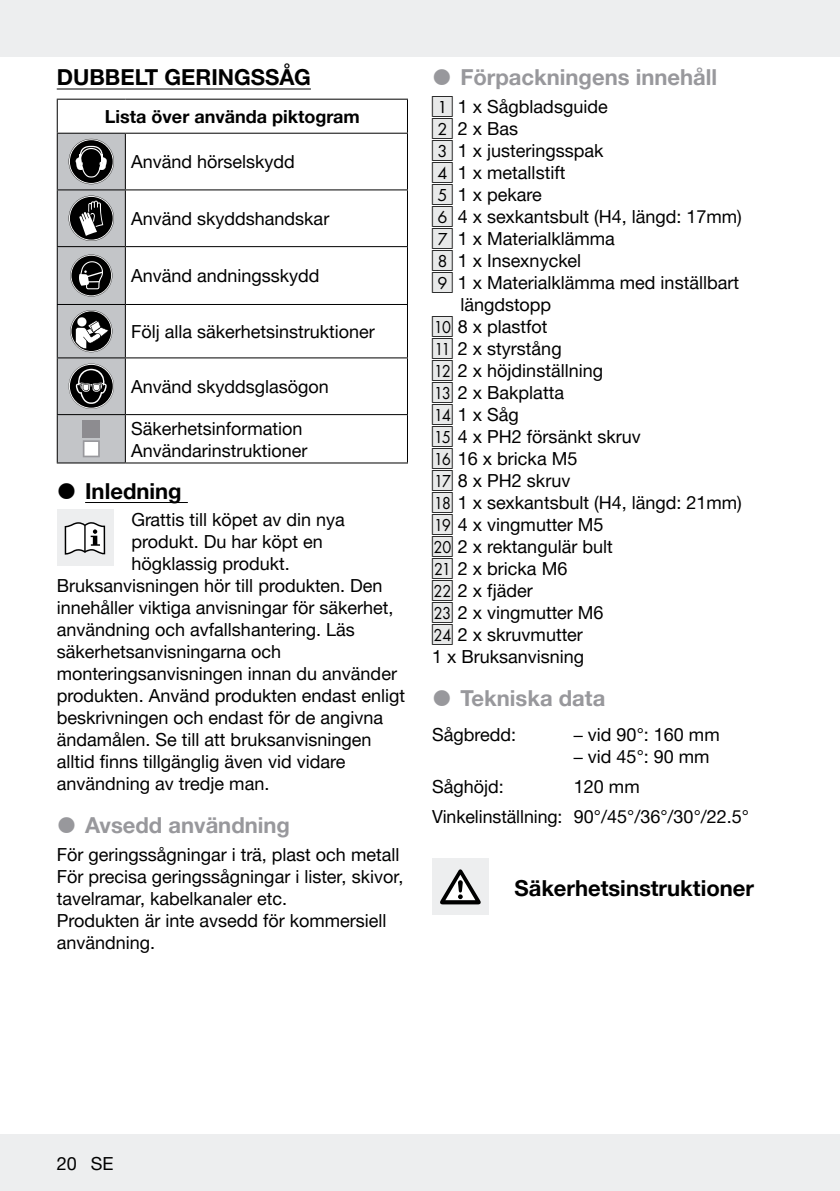
<style>
.page{position:relative;width:840px;height:1191px;background:#fff}
.page>*{position:absolute;margin:0;border:0;box-sizing:border-box;transform-origin:0 0}
.t1{font:700 22px "Helvetica Neue Parkside";color:#98989c}
.t2{font:700 22px "Helvetica Neue Parkside";color:#000}
.t3{font:18px/22px "Helvetica Neue Parkside";color:#000}
.t4{font:700 18px "Helvetica Neue Parkside";color:#000}
.s1{font-family:"IMP Lidl Num Box";font-size:15.8px;color:#e8e9e9}
.s2{font-family:"IMP Lidl Num Box";font-size:15.8px}
.s3{font-family:"Calibri"}
</style>
<div class="page">
<div style="left:0;top:1134px;width:839px;height:57px;background:#edeeef"></div>
<div style="left:0;top:0;width:839px;height:57px;background:#edeeef"></div>
<hr style="left:57px;top:88px;width:254px;height:1px;background:#000">
<hr style="left:85px;top:502px;width:103px;height:1px;background:#000">
<hr style="left:407px;top:100px;width:1px;height:33px;background:#000">
<hr style="left:125px;top:134px;width:1px;height:55px;background:#000">
<hr style="left:125px;top:190px;width:1px;height:56px;background:#000">
<hr style="left:125px;top:247px;width:1px;height:57px;background:#000">
<hr style="left:125px;top:305px;width:1px;height:52px;background:#000">
<hr style="left:125px;top:358px;width:1px;height:56px;background:#000">
<hr style="left:125px;top:415px;width:1px;height:47px;background:#000">
<hr style="left:407px;top:134px;width:1px;height:55px;background:#000">
<hr style="left:407px;top:190px;width:1px;height:56px;background:#000">
<hr style="left:407px;top:247px;width:1px;height:57px;background:#000">
<hr style="left:407px;top:305px;width:1px;height:52px;background:#000">
<hr style="left:407px;top:358px;width:1px;height:56px;background:#000">
<hr style="left:407px;top:415px;width:1px;height:47px;background:#000">
<hr style="left:57px;top:99px;width:68px;height:1px;background:#000">
<hr style="left:125px;top:99px;width:283px;height:1px;background:#000">
<hr style="left:125px;top:133px;width:283px;height:1px;background:#000">
<hr style="left:125px;top:189px;width:283px;height:1px;background:#000">
<hr style="left:125px;top:246px;width:283px;height:1px;background:#000">
<hr style="left:125px;top:304px;width:283px;height:1px;background:#000">
<hr style="left:125px;top:357px;width:283px;height:1px;background:#000">
<hr style="left:125px;top:414px;width:283px;height:1px;background:#000">
<hr style="left:125px;top:462px;width:283px;height:1px;background:#000">
<hr style="left:57px;top:100px;width:1px;height:33px;background:#000">
<svg style="left:57px;top:133px;width:68px;height:330px;background:#929395"></svg>
<div style="left:57px;top:509px;width:56px;height:57px;background:#edeeef"></div>
<svg style="left:65px;top:522px;width:40px;height:32px"></svg>
<div style="left:432px;top:858px;width:56px;height:57px;background:#edeeef"></div>
<svg style="left:440px;top:869px;width:40px;height:35px"></svg>
<p class="t2" style="left:57px;top:65px;width:255px">DUBBELT GERINGSSÅG</p>
<p class="t4" style="left:105px;top:106px;width:256px">Lista över använda piktogram</p>
<p class="t3" style="left:131px;top:151px;width:165px">Använd hörselskydd</p>
<p class="t3" style="left:131px;top:208px;width:200px">Använd skyddshandskar</p>
<p class="t3" style="left:131px;top:265px;width:190px">Använd andningsskydd</p>
<p class="t3" style="left:131px;top:321px;width:245px">Följ alla säkerhetsinstruktioner</p>
<p class="t3" style="left:131px;top:376px;width:199px">Använd skyddsglasögon</p>
<p class="t3" style="left:131px;top:417px;width:178px">Säkerhetsinformation<br>Användarinstruktioner</p>
<p class="t2" style="left:85px;top:478px;width:98px">Inledning</p>
<p class="t3" style="left:131px;top:509px;width:215px">Grattis till köpet av din nya</p>
<p class="t3" style="left:131px;top:531px;width:193px">produkt. Du har köpt en</p>
<p class="t3" style="left:131px;top:553px;width:160px">högklassig produkt.</p>
<p class="t3" style="left:57px;top:575px;width:327px">Bruksanvisningen hör till produkten. Den</p>
<p class="t3" style="left:57px;top:597px;width:338px">innehåller viktiga anvisningar för säkerhet,</p>
<p class="t3" style="left:57px;top:619px;width:299px">användning och avfallshantering. Läs</p>
<p class="t3" style="left:57px;top:641px;width:226px">säkerhetsanvisningarna och</p>
<p class="t3" style="left:57px;top:663px;width:341px">monteringsanvisningen innan du använder</p>
<p class="t3" style="left:57px;top:685px;width:350px">produkten. Använd produkten endast enligt</p>
<p class="t3" style="left:57px;top:707px;width:328px">beskrivningen och endast för de angivna</p>
<p class="t3" style="left:57px;top:729px;width:316px">ändamålen. Se till att bruksanvisningen</p>
<p class="t3" style="left:57px;top:751px;width:290px">alltid finns tillgänglig även vid vidare</p>
<p class="t3" style="left:57px;top:773px;width:214px">användning av tredje man.</p>
<p class="t1" style="left:85px;top:813px;width:206px">Avsedd användning</p>
<p class="t3" style="left:57px;top:843px;width:348px">För geringssågningar i trä, plast och metall För precisa geringssågningar i lister, skivor, tavelramar, kabelkanaler etc.<br>Produkten är inte avsedd för kommersiell användning.</p>
<p class="t1" style="left:460px;top:65px;width:258px">Förpackningens innehåll</p>
<p class="t3" style="left:432px;top:95px;width:177px"><span class="s1">[</span><span class="s2">1]</span> 1 x Sågbladsguide</p>
<p class="t3" style="left:432px;top:117px;width:88px"><span class="s1">[</span><span class="s2">2]</span> 2 x Bas</p>
<p class="t3" style="left:432px;top:139px;width:173px"><span class="s1">[</span><span class="s2">3]</span> 1 x justeringsspak</p>
<p class="t3" style="left:432px;top:161px;width:135px"><span class="s1">[</span><span class="s2">4]</span> 1 x metallstift</p>
<p class="t3" style="left:432px;top:183px;width:111px"><span class="s1">[</span><span class="s2">5]</span> 1 x pekare</p>
<p class="t3" style="left:432px;top:205px;width:311px"><span class="s1">[</span><span class="s2">6]</span> 4 x sexkantsbult (H4, längd: 17mm)</p>
<p class="t3" style="left:432px;top:227px;width:184px"><span class="s1">[</span><span class="s2">7]</span> 1 x Materialklämma</p>
<p class="t3" style="left:432px;top:249px;width:151px"><span class="s1">[</span><span class="s2">8]</span> 1 x Insexnyckel</p>
<p class="t3" style="left:432px;top:271px;width:308px"><span class="s1">[</span><span class="s2">9]</span> 1 x Materialklämma med inställbart</p>
<p class="t3" style="left:460px;top:293px;width:92px">längdstopp</p>
<p class="t3" style="left:432px;top:315px;width:117px"><span class="s1">[</span><span class="s2">10]</span> 8 x plastfot</p>
<p class="t3" style="left:432px;top:337px;width:131px"><span class="s1">[</span><span class="s2">11]</span> 2 x styrstång</p>
<p class="t3" style="left:432px;top:359px;width:172px"><span class="s1">[</span><span class="s2">12]</span> 2 x höjdinställning</p>
<p class="t3" style="left:432px;top:381px;width:133px"><span class="s1">[</span><span class="s2">13]</span> 2 x Bakplatta</p>
<p class="t3" style="left:432px;top:403px;width:88px"><span class="s1">[</span><span class="s2">14]</span> 1 x Såg</p>
<p class="t3" style="left:432px;top:425px;width:210px"><span class="s1">[</span><span class="s2">15]</span> 4 x PH2 försänkt skruv</p>
<p class="t3" style="left:432px;top:447px;width:147px"><span class="s1">[</span><span class="s2">16]</span> 16 x bricka M5</p>
<p class="t3" style="left:432px;top:469px;width:140px"><span class="s1">[</span><span class="s2">17]</span> 8 x PH2 skruv</p>
<p class="t3" style="left:432px;top:491px;width:311px"><span class="s1">[</span><span class="s2">18]</span> 1 x sexkantsbult (H4, längd: 21mm)</p>
<p class="t3" style="left:432px;top:513px;width:173px"><span class="s1">[</span><span class="s2">19]</span> 4 x vingmutter M5</p>
<p class="t3" style="left:432px;top:535px;width:182px"><span class="s1">[</span><span class="s2">20]</span> 2 x rektangulär bult</p>
<p class="t3" style="left:432px;top:557px;width:137px"><span class="s1">[</span><span class="s2">21]</span> 2 x bricka M6</p>
<p class="t3" style="left:432px;top:579px;width:102px"><span class="s1">[</span><span class="s2">22]</span> 2 x fjäder</p>
<p class="t3" style="left:432px;top:601px;width:173px"><span class="s1">[</span><span class="s2">23]</span> 2 x vingmutter M6</p>
<p class="t3" style="left:432px;top:623px;width:152px"><span class="s1">[</span><span class="s2">24]</span> 2 x skruvmutter</p>
<p class="t3" style="left:432px;top:645px;width:154px">1 x Bruksanvisning</p>
<p class="t1" style="left:460px;top:685px;width:146px">Tekniska data</p>
<p class="t3" style="left:432px;top:724px;width:86px">Sågbredd:</p>
<p class="t3" style="left:573px;top:724px;width:147px"><span class="s3">─</span> vid 90°: 160 mm <span class="s3">─</span> vid 45°: 90 mm</p>
<p class="t3" style="left:432px;top:776px;width:73px">Såghöjd:</p>
<p class="t3" style="left:432px;top:772px;width:318px;line-height:29.8px;text-indent:142px">120 mm<br>Vinkelinställning: 90°/45°/36°/30°/22.5°</p>
<p class="t2" style="left:514px;top:875px;width:241px">Säkerhetsinstruktioner</p>
<p class="t3" style="left:57px;top:1152px;width:58px">20 SE</p>
</div>
